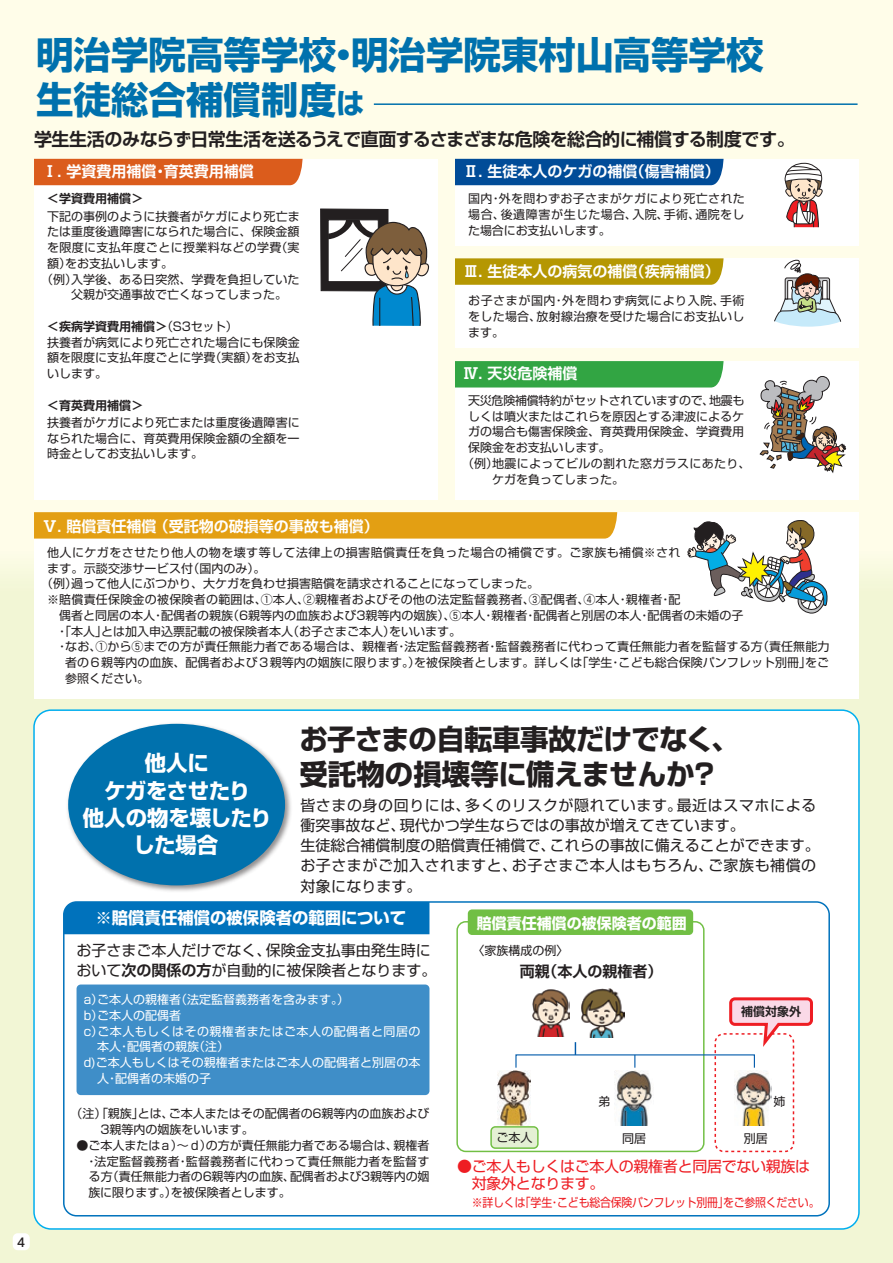
<style>
.page{position:relative;width:893px;height:1263px;background:#fff}
.page>*{position:absolute;margin:0;border:0;box-sizing:border-box;transform-origin:0 0}
.t1{font:700 37.5px/45px "Shin Go Pro";color:#0071ad}
.t2{font:700 28.5px/34.2px "Shin Go Pro";letter-spacing:-.02em;color:#231f20}
.t3{font:700 21.45px/27.3px "Shin Go Pro";letter-spacing:-.015em;color:#fff;text-align:center}
.t4{font:700 18px "Shin Go Pro De";letter-spacing:-.03em;color:#231f20}
.t5{font:700 16.35px "Shin Go Pro";color:#fff}
.t6{font:15px/20.2px "Shin Go Pro";letter-spacing:.025em;color:#231f20}
.t7{font:700 15px "Shin Go Pro De";color:#fff}
.t8{font:15px/20.2px "Shin Go Pro";color:#231f20}
.t9{font:15px/17.2px "Shin Go Pro";letter-spacing:-.02em;color:#ee1d23}
.t10{font:700 15px "Shin Go Pro";color:#fff}
.t11{font:700 15px "Shin Go Pro De";color:#231f20}
.t12{font:12px/15.8px "Shin Go Pro";color:#231f20;text-align:justify}
.t13{font:12px "Shin Go Pro";color:#fff}
.t14{font:12px "Shin Go Pro";letter-spacing:.02em;color:#231f20}
.t15{font:12px "Shin Go Pro";letter-spacing:.035em;color:#231f20}
.t16{font:700 12px "Shin Go Pro De";color:#231f20}
.t17{font:12px "Shin Go Pro";letter-spacing:-.02em;color:#ee1d23;scale:.91 1}
.t18{font:12px "Shin Go Pro";letter-spacing:.035em;color:#fff}
.t19{font:12px "Shin Go Pro";letter-spacing:-.025em;color:#231f20}
.t20{font:12px "Shin Go Pro";letter-spacing:.025em;color:#231f20}
.t21{font:12px "Shin Go Pro";letter-spacing:.03em;color:#231f20}
.t22{font:500 12px "UD Shin Go NT Pro";color:#231f20}
.s1{font-size:28.5px}
.s2{font-family:"Shin Go Pro";font-weight:400}
.s3{font-family:"Shin Go Pro De";font-weight:700}
</style>
<div class="page">
<div style="left:0;top:0;width:893px;height:591px;background:#fffde9"></div>
<div style="left:0;top:591px;width:893px;height:672px;background:#f2f6d5"></div>
<div style="left:0;top:549px;width:893px;height:42px;background:#f8fadf"></div>
<div style="left:34px;top:710px;width:825px;height:519px;background:#fff;border-radius:17px"></div>
<div style="left:34px;top:159px;width:404px;height:340px;background:#fff"></div>
<div style="left:34px;top:159px;width:269px;height:26px;background:#db5c1c"></div>
<svg style="left:320px;top:208px;width:109px;height:118px"></svg>
<div style="left:455px;top:159px;width:404px;height:87px;background:#fff"></div>
<div style="left:455px;top:159px;width:268px;height:26px;background:#014c98"></div>
<svg style="left:784px;top:163px;width:39px;height:65px"></svg>
<div style="left:455px;top:258px;width:404px;height:90px;background:#fff"></div>
<svg style="left:455px;top:258px;width:268px;height:27px;background:#b79a09"></svg>
<div style="left:34px;top:512px;width:825px;height:187px;background:#fff"></div>
<svg style="left:34px;top:512px;width:583px;height:27px;background:#e3a119"></svg>
<div style="left:455px;top:361px;width:404px;height:138px;background:#fff"></div>
<div style="left:455px;top:361px;width:268px;height:26px;background:#32a543"></div>
<svg style="left:774px;top:259px;width:68px;height:68px"></svg>
<svg style="left:759px;top:376px;width:87px;height:97px"></svg>
<hr style="left:374px;top:103px;width:484px;height:2px;background:#0071ad">
<svg style="left:687px;top:520px;width:140px;height:94px"></svg>
<img style="left:67px;top:723px;width:224px;height:168px">
<div style="left:68px;top:724px;width:217px;height:161px;background:#0071ad;border-radius:50%"></div>
<div style="left:77px;top:984px;width:352px;height:111px;background:#3f8ec8;border-radius:4px"></div>
<div style="left:468px;top:909px;width:225px;height:26px;background:#71bf44;border-radius:4px"></div>
<div style="left:456px;top:921px;width:248px;height:231px;border:1px solid #71bf44;border-radius:9px"></div>
<img style="left:535px;top:989px;width:31px;height:7px">
<img style="left:585px;top:988px;width:34px;height:8px">
<img style="left:497px;top:1070px;width:34px;height:56px">
<img style="left:614px;top:1070px;width:38px;height:56px">
<img style="left:734px;top:1070px;width:38px;height:56px">
<div style="left:714px;top:1033px;width:80px;height:119px;border:2px dashed #ee1d23;border-radius:9px"></div>
<div style="left:491px;top:1127px;width:47px;height:21px;background:#e4f0d4;border-radius:4px"></div>
<div style="left:490px;top:1126px;width:49px;height:23px;border:1px solid #71bf44;border-radius:4px"></div>
<svg style="left:515px;top:996px;width:298px;height:73px"></svg>
<div style="left:63px;top:901px;width:767px;height:315px;border:2px solid #0072bc;border-radius:13px"></div>
<div style="left:64px;top:902px;width:365px;height:32px;background:#0072bc"></div>
<div style="left:13px;top:1233px;width:17px;height:17px;background:#fff;border-radius:5px"></div>
<h1 class="t1" style="left:36px;top:29px;width:729px">明治学院高等学校・明治学院東村山高等学校生徒総合補償制度<span class="s1">は</span></h1>
<h3 class="t4" style="left:34px;top:125px;width:762px">学生生活のみならず日常生活を送るうえで直面するさまざまな危険を総合的に補償する制度です。</h3>
<p class="t7" style="left:43px;top:159px;width:213px">Ⅰ. 学資費用補償・育英費用補償</p>
<p class="t16" style="left:47px;top:189px;width:97px">＜学資費用補償＞</p>
<p class="t12" style="left:47px;top:207px;width:254px">下記の事例のように扶養者がケガにより死亡ま</p>
<p class="t12" style="left:47px;top:223px;width:254px">たは重度後遺障害になられた場合に、保険金額</p>
<p class="t21" style="left:47px;top:238px;width:254px">を限度に支払年度ごとに授業料などの学費（実</p>
<p class="t12" style="left:47px;top:254px;width:127px">額）をお支払いします。</p>
<p class="t12" style="left:41px;top:270px;width:260px">（例）入学後、ある日突然、学費を負担していた</p>
<p class="t12" style="left:71px;top:285px;width:217px">父親が交通事故で亡くなってしまった。</p>
<p class="t16" style="left:47px;top:316px;width:192px">＜疾病学資費用補償＞<span class="s2">（S3セット）</span></p>
<p class="t12" style="left:47px;top:333px;width:254px">扶養者が病気により死亡された場合にも保険金額を限度に支払年度ごとに学費（実額）をお支払いします。</p>
<p class="t16" style="left:47px;top:395px;width:97px">＜育英費用補償＞</p>
<p class="t12" style="left:47px;top:413px;width:254px">扶養者がケガにより死亡または重度後遺障害になられた場合に、育英費用保険金額の全額を一時金としてお支払いします。</p>
<p class="t7" style="left:43px;top:514px;width:338px">Ⅴ. 賠償責任補償 （受託物の破損等の事故も補償）</p>
<p class="t7" style="left:463px;top:159px;width:258px">Ⅱ. 生徒本人のケガの補償（傷害補償）</p>
<p class="t12" style="left:468px;top:189px;width:278px">国内・外を問わずお子さまがケガにより死亡された場合、後遺障害が生じた場合、入院、手術、通院をした場合にお支払いします。</p>
<p class="t7" style="left:463px;top:259px;width:258px">Ⅲ. 生徒本人の病気の補償（疾病補償）</p>
<p class="t12" style="left:468px;top:291px;width:278px">お子さまが国内・外を問わず病気により入院、手術をした場合、放射線治療を受けた場合にお支払いします。</p>
<p class="t7" style="left:463px;top:361px;width:115px">Ⅳ. 天災危険補償</p>
<p class="t19" style="left:468px;top:390px;width:278px">天災危険補償特約がセットされていますので、地震も</p>
<p class="t12" style="left:468px;top:407px;width:277px">しくは噴火またはこれらを原因とする津波によるケ</p>
<p class="t12" style="left:468px;top:422px;width:277px">ガの場合も傷害保険金、育英費用保険金、学資費用</p>
<p class="t12" style="left:468px;top:438px;width:144px">保険金をお支払いします。</p>
<p class="t20" style="left:462px;top:453px;width:290px">（例）地震によってビルの割れた窓ガラスにあたり、</p>
<p class="t12" style="left:492px;top:470px;width:133px">ケガを負ってしまった。</p>
<p class="t15" style="left:47px;top:542px;width:635px">他人にケガをさせたり他人の物を壊す等して法律上の損害賠償責任を負った場合の補償です。ご家族も補償※され</p>
<p class="t12" style="left:47px;top:559px;width:220px">ます。示談交渉サービス付（国内のみ）。</p>
<p class="t12" style="left:41px;top:574px;width:499px">（例）過って他人にぶつかり、大ケガを負わせ損害賠償を請求されることになってしまった。</p>
<p class="t14" style="left:47px;top:590px;width:635px">※賠償責任保険金の被保険者の範囲は、①本人、②親権者およびその他の法定監督義務者、③配偶者、④本人・親権者・配</p>
<p class="t12" style="left:59px;top:606px;width:686px">偶者と同居の本人・配偶者の親族（6親等内の血族および3親等内の姻族）、⑤本人・親権者・配偶者と別居の本人・配偶者の未婚の子</p>
<p class="t12" style="left:56px;top:622px;width:406px">・「本人」とは加入申込票記載の被保険者本人（お子さまご本人）をいいます。</p>
<p class="t12" style="left:56px;top:637px;width:775px">・なお、①から⑤までの方が責任無能力者である場合は、親権者・法定監督義務者・監督義務者に代わって責任無能力者を監督する方（責任無能力</p>
<p class="t12" style="left:65px;top:653px;width:765px">者の６親等内の血族、配偶者および３親等内の姻族に限ります。）を被保険者とします。詳しくは「学生・こども総合保険パンフレット別冊」をご</p>
<p class="t12" style="left:65px;top:669px;width:85px">参照ください。</p>
<p class="t22" style="left:17px;top:1233px;width:9px">4</p>
<h3 class="t3" style="left:83px;top:747px;width:190px">他人に<br>ケガをさせたり<br>他人の物を壊したりした場合</h3>
<h2 class="t2" style="left:299px;top:719px;width:442px">お子さまの自転車事故だけでなく、受託物の損壊等に備えませんか？</h2>
<p class="t6" style="left:300px;top:793px;width:521px">皆さまの身の回りには、多くのリスクが隠れています。最近はスマホによる衝突事故など、現代かつ学生ならではの事故が増えてきています。<br>生徒総合補償制度の賠償責任補償で、これらの事故に備えることができます。お子さまがご加入されますと、お子さまご本人はもちろん、ご家族も補償の対象になります。</p>
<h3 class="t5" style="left:95px;top:904px;width:312px">※賠償責任補償の被保険者の範囲について</h3>
<p class="t10" style="left:477px;top:911px;width:211px">賠償責任補償の被保険者の範囲</p>
<p class="t8" style="left:77px;top:938px;width:361px">お子さまご本人だけでなく、保険金支払事由発生時において<span class="s3">次の関係の方</span>が自動的に被保険者となります。</p>
<p class="t12" style="left:472px;top:941px;width:97px">〈家族構成の例〉</p>
<p class="t11" style="left:520px;top:959px;width:144px">両親（本人の親権者）</p>
<p class="t13" style="left:84px;top:990px;width:267px">a）ご本人の親権者（法定監督義務者を含みます。）</p>
<p class="t13" style="left:84px;top:1005px;width:99px">b）ご本人の配偶者</p>
<p class="t18" style="left:84px;top:1021px;width:338px">c）ご本人もしくはその親権者またはご本人の配偶者と同居の</p>
<p class="t13" style="left:97px;top:1037px;width:133px">本人・配偶者の親族（注）</p>
<p class="t13" style="left:84px;top:1053px;width:338px">d)ご本人もしくはその親権者またはご本人の配偶者と別居の本</p>
<p class="t13" style="left:97px;top:1068px;width:115px">人・配偶者の未婚の子</p>
<p class="t16" style="left:741px;top:1001px;width:61px">補償対象外</p>
<p class="t12" style="left:101px;top:1104px;width:330px;text-indent:-30px">（注）「親族」とは、ご本人またはその配偶者の6親等内の血族および<br>3親等内の姻族をいいます。</p>
<p class="t12" style="left:86px;top:1136px;width:346px;text-indent:-9px">●ご本人またはａ）～ｄ）の方が責任無能力者である場合は、親権者・法定監督義務者・監督義務者に代わって責任無能力者を監督する方（責任無能力者の6親等内の血族、配偶者および3親等内の姻族に限ります。）を被保険者とします。</p>
<p class="t12" style="left:496px;top:1128px;width:37px">ご本人</p>
<p class="t12" style="left:599px;top:1092px;width:13px">弟</p>
<p class="t12" style="left:774px;top:1092px;width:13px">姉</p>
<p class="t12" style="left:622px;top:1129px;width:25px">同居</p>
<p class="t12" style="left:744px;top:1129px;width:25px">別居</p>
<p class="t9" style="left:457px;top:1156px;width:355px">●ご本人もしくはご本人の親権者と同居でない親族は　対象外となります。</p>
<p class="t17" style="left:472px;top:1192px;width:384px">※詳しくは「学生・こども総合保険パンフレット別冊」をご参照ください。</p>
</div>
